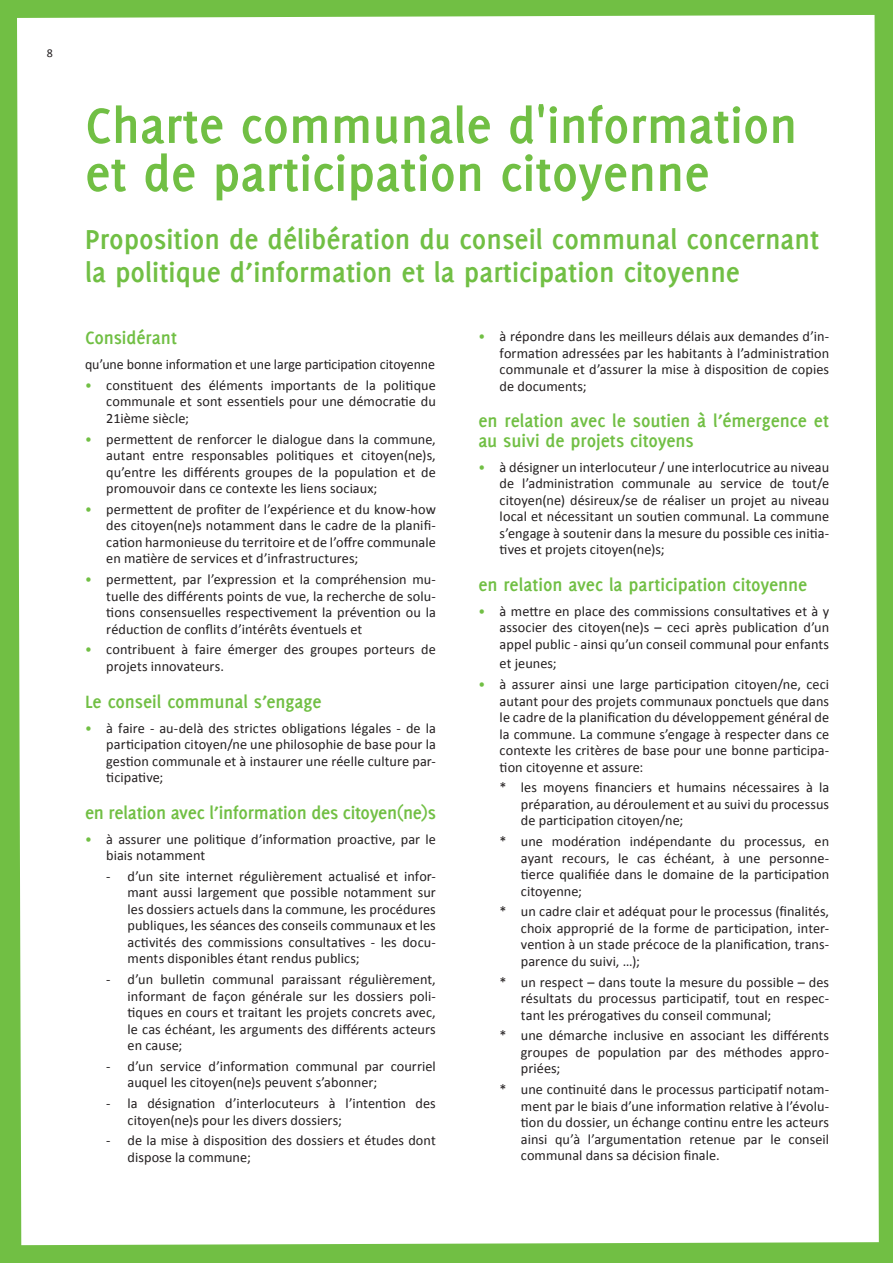
<style>
.page{position:relative;width:893px;height:1263px;background:#71bf44}
.page>*{position:absolute;margin:0;border:0;box-sizing:border-box;transform-origin:0 0}
.t1{font:700 54px/48px "Delicious";color:#71bf44}
.t2{font:700 30px/33px "Delicious";color:#71bf44}
.t3{font:700 19.5px/19.5px "Delicious";letter-spacing:-.005em;color:#71bf44}
.t4{font:14.25px/16.5px "Calibri";letter-spacing:.005em;color:#231f20;text-align:justify}
.t5{font:12px "Calibri";color:#231f20}
.s1{color:#71bf44}
</style>
<div class="page">
<div style="left:17px;top:15px;width:862px;height:1230px;background:#fff"></div>
<p class="t5" style="left:47px;top:45px;width:8px">8</p>
<h1 class="t1" style="left:85px;top:101px;width:714px">Charte communale d'information et de participation citoyenne</h1>
<h2 class="t2" style="left:85px;top:223px;width:736px">Proposition de délibération du conseil communal concernant la politique d’information et la participation citoyenne</h2>
<h3 class="t3" style="left:85px;top:328px;width:93px">Considérant</h3>
<p class="t4" style="left:85px;top:355px;width:352px">qu’une bonne information et une large participation citoyenne</p>
<p class="t4" style="left:106px;top:376px;width:331px;text-indent:-21px"><span class="s1">•</span> constituent des éléments importants de la politique communale et sont essentiels pour une démocratie du 21ième siècle;</p>
<p class="t4" style="left:106px;top:430px;width:331px;text-indent:-21px"><span class="s1">•</span> permettent de renforcer le dialogue dans la commune, autant entre responsables politiques et citoyen(ne)s, qu’entre les différents groupes de la population et de promouvoir dans ce contexte les liens sociaux;</p>
<p class="t4" style="left:106px;top:500px;width:331px;text-indent:-21px"><span class="s1">•</span> permettent de profiter de l’expérience et du know-how des citoyen(ne)s notamment dans le cadre de la planifi&shy;cation harmonieuse du territoire et de l’offre communale en matière de services et d’infrastructures;</p>
<p class="t4" style="left:106px;top:571px;width:331px;text-indent:-21px"><span class="s1">•</span> permettent, par l’expression et la compréhension mu&shy;tuelle des différents points de vue, la recherche de solu&shy;tions consensuelles respectivement la prévention ou la réduction de conflits d’intérêts éventuels et</p>
<p class="t4" style="left:106px;top:641px;width:331px;text-indent:-21px"><span class="s1">•</span> contribuent à faire émerger des groupes porteurs de projets innovateurs.</p>
<h3 class="t3" style="left:85px;top:691px;width:238px">Le conseil communal s’engage</h3>
<p class="t4" style="left:106px;top:719px;width:331px;text-indent:-21px"><span class="s1">•</span> à faire - au-delà des strictes obligations légales - de la participation citoyen/ne une philosophie de base pour la gestion communale et à instaurer une réelle culture par&shy;ticipative;</p>
<h3 class="t3" style="left:85px;top:802px;width:352px">en relation avec l’information des citoyen(ne)s</h3>
<p class="t4" style="left:106px;top:830px;width:331px;text-indent:-21px"><span class="s1">•</span> à assurer une politique d’information proactive, par le biais notamment</p>
<p class="t4" style="left:128px;top:867px;width:310px;text-indent:-21px">- d’un site internet régulièrement actualisé et infor&shy;mant aussi largement que possible notamment sur les dossiers actuels dans la commune, les procédures publiques, les séances des conseils communaux et les activités des commissions consultatives - les docu&shy;ments disponibles étant rendus publics;</p>
<p class="t4" style="left:128px;top:970px;width:310px;text-indent:-21px">- d’un bulletin communal paraissant régulièrement, informant de façon générale sur les dossiers poli&shy;tiques en cours et traitant les projets concrets avec, le cas échéant, les arguments des différents acteurs en cause;</p>
<p class="t4" style="left:128px;top:1057px;width:310px;text-indent:-21px">- d’un service d’information communal par courriel auquel les citoyen(ne)s peuvent s’abonner;</p>
<p class="t4" style="left:128px;top:1094px;width:310px;text-indent:-21px">- la désignation d’interlocuteurs à l’intention des citoyen(ne)s pour les divers dossiers;</p>
<p class="t4" style="left:128px;top:1132px;width:310px;text-indent:-21px">- de la mise à disposition des dossiers et études dont dispose la commune;</p>
<p class="t4" style="left:500px;top:328px;width:331px;text-indent:-21px"><span class="s1">•</span> à répondre dans les meilleurs délais aux demandes d’in&shy;formation adressées par les habitants à l’administration communale et d’assurer la mise à disposition de copies de documents;</p>
<h3 class="t3" style="left:478px;top:411px;width:352px">en relation avec le soutien à l’émergence et au suivi de projets citoyens</h3>
<p class="t4" style="left:500px;top:458px;width:331px;text-indent:-21px"><span class="s1">•</span> à désigner un interlocuteur / une interlocutrice au niveau de l’administration communale au service de tout/e citoyen(ne) désireux/se de réaliser un projet au niveau local et nécessitant un soutien communal. La commune s’engage à soutenir dans la mesure du possible ces initia&shy;tives et projets citoyen(ne)s;</p>
<h3 class="t3" style="left:478px;top:574px;width:330px">en relation avec la participation citoyenne</h3>
<p class="t4" style="left:500px;top:602px;width:331px;text-indent:-21px"><span class="s1">•</span> à mettre en place des commissions consultatives et à y associer des citoyen(ne)s – ceci après publication d’un appel public - ainsi qu’un conseil communal pour enfants</p>
<p class="t4" style="left:500px;top:655px;width:59px">et jeunes;</p>
<p class="t4" style="left:500px;top:675px;width:331px;text-indent:-21px"><span class="s1">•</span> à assurer ainsi une large participation citoyen/ne, ceci autant pour des projets communaux ponctuels que dans le cadre de la planification du développement général de la commune. La commune s’engage à respecter dans ce contexte les critères de base pour une bonne participa&shy;tion citoyenne et assure:</p>
<p class="t4" style="left:521px;top:779px;width:310px;text-indent:-21px">* les moyens financiers et humains nécessaires à la préparation, au déroulement et au suivi du processus de participation citoyen/ne;</p>
<p class="t4" style="left:521px;top:832px;width:310px;text-indent:-21px">* une modération indépendante du processus, en ayant recours, le cas échéant, à une personne&shy;tierce qualifiée dans le domaine de la participation citoyenne;</p>
<p class="t4" style="left:521px;top:903px;width:310px;text-indent:-21px">* un cadre clair et adéquat pour le processus (finalités, choix approprié de la forme de participation, inter&shy;vention à un stade précoce de la planification, trans&shy;parence du suivi, …);</p>
<p class="t4" style="left:521px;top:973px;width:310px;text-indent:-21px">* un respect – dans toute la mesure du possible – des résultats du processus participatif, tout en respec&shy;tant les prérogatives du conseil communal;</p>
<p class="t4" style="left:521px;top:1027px;width:310px;text-indent:-21px">* une démarche inclusive en associant les différents groupes de population par des méthodes appro&shy;priées;</p>
<p class="t4" style="left:521px;top:1080px;width:310px;text-indent:-21px">* une continuité dans le processus participatif notam&shy;ment par le biais d’une information relative à l’évolu&shy;tion du dossier, un échange continu entre les acteurs ainsi qu’à l’argumentation retenue par le conseil communal dans sa décision finale.</p>
</div>
